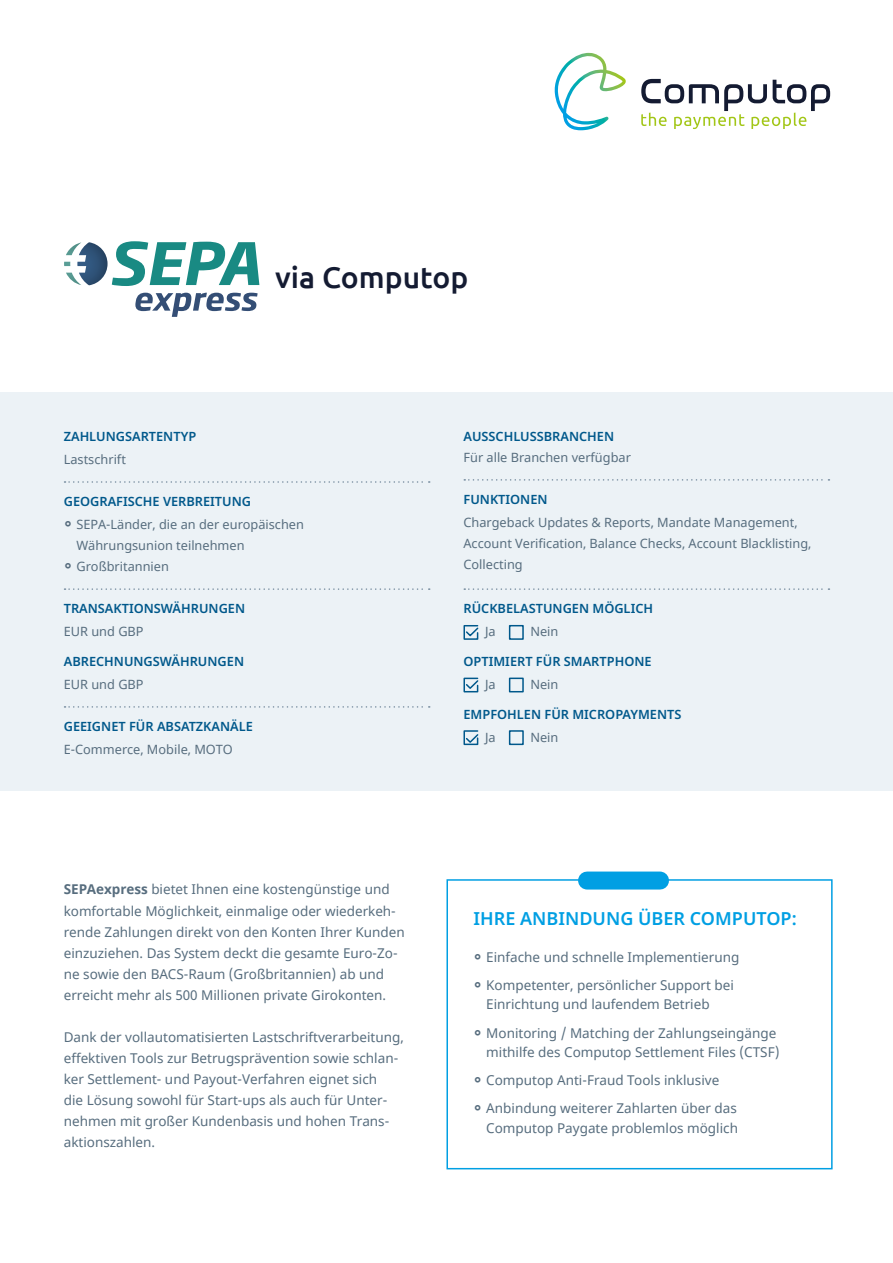
<style>
.page{position:relative;width:893px;height:1263px;background:#fff}
.page>*{position:absolute;margin:0;border:0;box-sizing:border-box;transform-origin:0 0}
.t1{font:500 30px "Ubuntu";color:#141b32}
.t2{font:600 18px "Noto Sans";color:#009fe3}
.t3{font:13.5px/21px "Noto Sans";color:#576d7e}
.t4{font:12.75px/21px "Noto Sans";color:#576d7e}
.t5{font:600 12.75px "Noto Sans";color:#00588b}
.s1{font-weight:600;color:#00588b}
.s2{font-weight:800;font-size:15px}
.s3{font-weight:700}
</style>
<div class="page">
<svg style="left:554px;top:53px;width:72px;height:77px"></svg>
<svg style="left:641px;top:79px;width:189px;height:50px"></svg>
<div style="left:446px;top:879px;width:387px;height:290px;border:2px solid #009fe3"></div>
<div style="left:587px;top:871px;width:73px;height:18px;background:#009fe3"></div>
<div style="left:0;top:392px;width:893px;height:399px;background:#ecf2f6"></div>
<svg style="left:135px;top:293px;width:123px;height:24px"></svg>
<svg style="left:64px;top:241px;width:195px;height:45px"></svg>
<svg style="left:65px;top:481px;width:365px;height:2px"></svg>
<svg style="left:65px;top:588px;width:365px;height:2px"></svg>
<svg style="left:65px;top:706px;width:365px;height:2px"></svg>
<svg style="left:464px;top:479px;width:365px;height:2px"></svg>
<svg style="left:464px;top:588px;width:365px;height:2px"></svg>
<svg style="left:463px;top:625px;width:16px;height:15px"></svg>
<div style="left:509px;top:625px;width:15px;height:15px;border:2px solid #00588b"></div>
<svg style="left:463px;top:677px;width:16px;height:16px"></svg>
<div style="left:509px;top:677px;width:15px;height:15px;border:2px solid #00588b"></div>
<svg style="left:463px;top:730px;width:16px;height:16px"></svg>
<div style="left:509px;top:730px;width:15px;height:15px;border:2px solid #00588b"></div>
<h1 class="t1" style="left:275px;top:258px;width:195px">via Computop</h1>
<p class="t5" style="left:64px;top:427px;width:134px">ZAHLUNGSARTENTYP</p>
<p class="t4" style="left:64px;top:449px;width:64px">Lastschrift</p>
<p class="t4" style="left:64px;top:490px;width:242px;line-height:23.1px"><span class="s1">GEOGRAFISCHE VERBREITUNG<br></span><span class="s2">⸰</span> SEPA-Länder, die an der europäischen</p>
<p class="t4" style="left:64px;top:536px;width:182px;text-indent:13px">Währungsunion teilnehmen <span class="s2">⸰</span> Großbritannien</p>
<p class="t5" style="left:64px;top:600px;width:183px">TRANSAKTIONSWÄHRUNGEN</p>
<p class="t4" style="left:64px;top:622px;width:81px">EUR und GBP</p>
<p class="t5" style="left:64px;top:652px;width:182px">ABRECHNUNGSWÄHRUNGEN</p>
<p class="t4" style="left:64px;top:674px;width:81px">EUR und GBP</p>
<p class="t5" style="left:64px;top:717px;width:191px">GEEIGNET FÜR ABSATZKANÄLE</p>
<p class="t4" style="left:64px;top:739px;width:170px">E-Commerce, Mobile, MOTO</p>
<p class="t3" style="left:64px;top:879px;width:343px"><span class="s3">SEPAexpress</span> bietet Ihnen eine kostengünstige und komfortable Möglichkeit, einmalige oder wiederkeh&shy;rende Zahlungen direkt von den Konten Ihrer Kunden einzuziehen. Das System deckt die gesamte Euro-Zo&shy;ne sowie den BACS-Raum (Großbritannien) ab und erreicht mehr als 500 Millionen private Girokonten.</p>
<p class="t3" style="left:64px;top:1026px;width:342px">Dank der vollautomatisierten Lastschriftverarbeitung, effektiven Tools zur Betrugsprävention sowie schlan&shy;ker Settlement- und Payout-Verfahren eignet sich<br>die Lösung sowohl für Start-ups als auch für Unter&shy;nehmen mit großer Kundenbasis und hohen Trans&shy;aktionszahlen.</p>
<p class="t5" style="left:463px;top:427px;width:152px">AUSSCHLUSSBRANCHEN</p>
<p class="t4" style="left:463px;top:447px;width:169px">Für alle Branchen verfügbar</p>
<p class="t5" style="left:463px;top:490px;width:86px">FUNKTIONEN</p>
<p class="t4" style="left:463px;top:512px;width:349px">Chargeback Updates &amp; Reports, Mandate Management,<br>Account Verification, Balance Checks, Account Blacklisting,<br>Collecting</p>
<p class="t5" style="left:463px;top:600px;width:191px">RÜCKBELASTUNGEN MÖGLICH</p>
<p class="t4" style="left:485px;top:622px;width:12px">Ja</p>
<p class="t4" style="left:530px;top:622px;width:30px">Nein</p>
<p class="t5" style="left:463px;top:652px;width:190px">OPTIMIERT FÜR SMARTPHONE</p>
<p class="t4" style="left:485px;top:674px;width:12px">Ja</p>
<p class="t4" style="left:530px;top:674px;width:30px">Nein</p>
<p class="t5" style="left:463px;top:705px;width:219px">EMPFOHLEN FÜR MICROPAYMENTS</p>
<p class="t4" style="left:485px;top:727px;width:12px">Ja</p>
<p class="t4" style="left:530px;top:727px;width:30px">Nein</p>
<h2 class="t2" style="left:473px;top:906px;width:325px">IHRE ANBINDUNG ÜBER COMPUTOP:</h2>
<p class="t3" style="left:473px;top:943px;width:267px;line-height:28px"><span class="s2">⸰</span> Einfache und schnelle Implementierung <span class="s2">⸰</span> Kompetenter, persönlicher Support bei</p>
<p class="t3" style="left:473px;top:991px;width:304px;line-height:28px;text-indent:13px">Einrichtung und laufendem Betrieb<br><span class="s2">⸰</span> Monitoring / Matching der Zahlungseingänge</p>
<p class="t3" style="left:473px;top:1038px;width:307px;line-height:28px;text-indent:13px">mithilfe des Computop Settlement Files (CTSF) <span class="s2">⸰</span> Computop Anti-Fraud Tools inklusive<br><span class="s2">⸰</span> Anbindung weiterer Zahlarten über das</p>
<p class="t3" style="left:486px;top:1117px;width:253px">Computop Paygate problemlos möglich</p>
</div>
